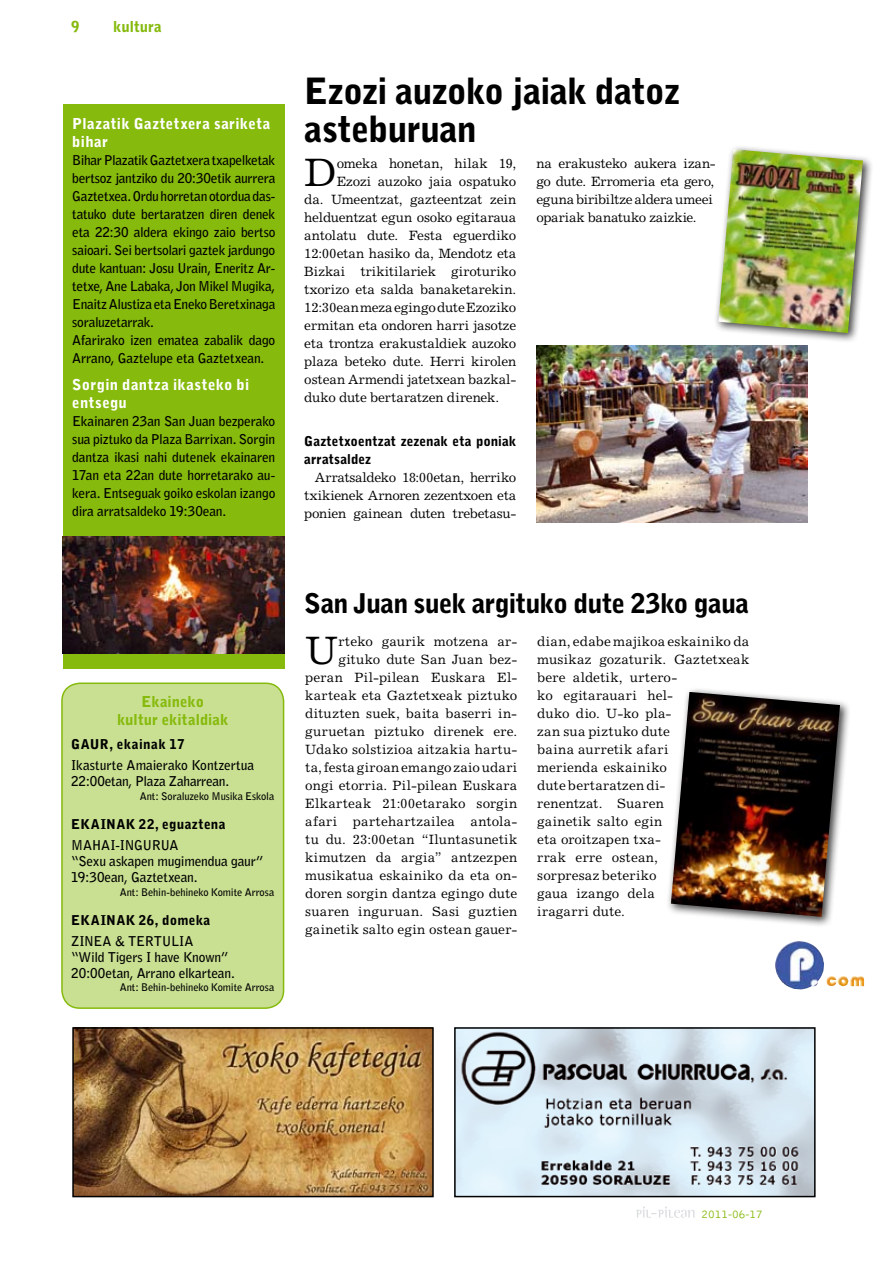
<style>
.page{position:relative;width:893px;height:1263px;background:#fff}
.page>*{position:absolute;margin:0;border:0;box-sizing:border-box;transform-origin:0 0}
.t1{font:39.75px "Excelsior";color:#000}
.t2{font:900 36px/37.5px "Bell Gothic Std";letter-spacing:-.02em;color:#000}
.t3{font:900 27px "Bell Gothic Std";letter-spacing:-.025em;color:#000}
.t4{font:900 15px/18px "Bell Gothic Std";letter-spacing:.03em;color:#fff}
.t5{font:900 15px/18px "Bell Gothic Std";color:#86ba0d;text-align:center}
.t6{font:13.5px/18px "Excelsior";letter-spacing:.005em;color:#000;text-align:justify}
.t7{font:700 13.5px/18px "Bell Gothic Std";letter-spacing:-.02em;color:#000}
.t8{font:13.5px/18px "Excelsior";letter-spacing:-.015em;color:#000}
.t9{font:900 13.5px/18px "Bell Gothic Std";letter-spacing:.015em;color:#000}
.t10{font:300 12px "Bell Gothic";color:#86ba0d}
.t11{font:700 10.5px "Bell Gothic Std";letter-spacing:-.015em;color:#000}
</style>
<div class="page">
<div style="left:63px;top:104px;width:221px;height:565px;background:#86ba0d"></div>
<svg style="left:636px;top:1206px;width:59px;height:12px"></svg>
<img style="left:63px;top:537px;width:221px;height:116px">
<div style="left:666px;top:687px;width:192px;height:248px;background:#000;opacity:.75"></div>
<img style="left:671px;top:692px;width:169px;height:225px">
<div style="left:713px;top:144px;width:180px;height:233px;background:#000;opacity:.75"></div>
<img style="left:718px;top:149px;width:145px;height:184px">
<img style="left:775px;top:941px;width:89px;height:49px">
<img style="left:75px;top:1030px;width:356px;height:164px">
<div style="left:72px;top:1027px;width:362px;height:170px;border:2px solid #000"></div>
<img style="left:457px;top:1030px;width:356px;height:164px">
<div style="left:454px;top:1027px;width:362px;height:170px;border:2px solid #000"></div>
<div style="left:62px;top:683px;width:222px;height:325px;background:#c9e092;border-radius:18px"></div>
<div style="left:61px;top:682px;width:223px;height:327px;border:2px solid #86ba0d;border-radius:18px"></div>
<img style="left:536px;top:346px;width:272px;height:176px">
<p class="t5" style="left:71px;top:18px;width:10px">9</p>
<p class="t5" style="left:113px;top:18px;width:50px">kultura</p>
<p class="t4" style="left:72px;top:115px;width:200px">Plazatik Gaztetxera sariketa bihar</p>
<p class="t7" style="left:72px;top:151px;width:205px">Bihar Plazatik Gaztetxera txapelketak bertsoz jantziko du 20:30etik aurrera Gaztetxea. Ordu horretan otordua das&shy;tatuko dute bertaratzen diren denek eta 22:30 aldera ekingo zaio bertso saioari. Sei bertsolari gaztek jardungo dute kantuan: Josu Urain, Eneritz Ar&shy;tetxe, Ane Labaka, Jon Mikel Mugika, Enaitz Alustiza eta Eneko Beretxinaga soraluzetarrak.<br>Afarirako izen ematea zabalik dago Arrano, Gaztelupe eta Gaztetxean.</p>
<p class="t4" style="left:72px;top:376px;width:179px">Sorgin dantza ikasteko bi entsegu</p>
<p class="t7" style="left:72px;top:412px;width:205px;text-align:justify">Ekainaren 23an San Juan bezperako sua piztuko da Plaza Barrixan. Sorgin dantza ikasi nahi dutenek ekainaren 17an eta 22an dute horretarako au&shy;kera. Entseguak goiko eskolan izango dira arratsaldeko 19:30ean.</p>
<p class="t5" style="left:117px;top:692px;width:113px">Ekaineko<br>kultur ekitaldiak</p>
<p class="t9" style="left:71px;top:735px;width:115px">GAUR, ekainak 17</p>
<p class="t7" style="left:71px;top:757px;width:185px;line-height:16.2px">Ikasturte Amaierako Kontzertua<br>22:00etan, Plaza Zaharrean.</p>
<p class="t11" style="left:140px;top:790px;width:136px">Ant: Soraluzeko Musika Eskola</p>
<p class="t9" style="left:71px;top:815px;width:156px">EKAINAK 22, eguaztena</p>
<p class="t7" style="left:71px;top:837px;width:194px;line-height:16.2px">MAHAI-INGURUA<br>“Sexu askapen mugimendua gaur”<br>19:30ean, Gaztetxean.</p>
<p class="t11" style="left:120px;top:886px;width:156px">Ant: Behin-behineko Komite Arrosa</p>
<p class="t9" style="left:71px;top:912px;width:141px">EKAINAK 26, domeka</p>
<p class="t7" style="left:71px;top:933px;width:165px;line-height:16.2px">ZINEA &amp; TERTULIA<br>“Wild Tigers I have Known”<br>20:00etan, Arrano elkartean.</p>
<p class="t11" style="left:120px;top:981px;width:156px">Ant: Behin-behineko Komite Arrosa</p>
<h2 class="t2" style="left:304px;top:73px;width:377px">Ezozi auzoko jaiak datoz asteburuan</h2>
<h1 class="t1" style="left:304px;top:149px;width:35px">D</h1>
<p class="t6" style="left:337px;top:154px;width:181px">omeka honetan, hilak 19,</p>
<p class="t8" style="left:536px;top:154px;width:181px">na erakusteko aukera izan&shy;go dute. Erromeria eta gero, eguna biribiltze aldera umeei opariak banatuko zaizkie.</p>
<p class="t6" style="left:337px;top:172px;width:181px">Ezozi auzoko jaia ospatuko</p>
<p class="t6" style="left:304px;top:190px;width:214px">da. Umeentzat, gazteentzat zein</p>
<p class="t6" style="left:304px;top:208px;width:214px">helduentzat egun osoko egitaraua</p>
<p class="t6" style="left:304px;top:226px;width:214px">antolatu dute. Festa eguerdiko</p>
<p class="t6" style="left:304px;top:244px;width:214px">12:00etan hasiko da, Mendotz eta</p>
<p class="t6" style="left:304px;top:262px;width:213px">Bizkai trikitilariek giroturiko</p>
<p class="t6" style="left:304px;top:280px;width:214px">txorizo eta salda banaketarekin.</p>
<p class="t6" style="left:304px;top:298px;width:213px">12:30ean meza egingo dute Ezoziko</p>
<p class="t6" style="left:304px;top:316px;width:213px">ermitan eta ondoren harri jasotze</p>
<p class="t6" style="left:304px;top:334px;width:213px">eta trontza erakustaldiek auzoko</p>
<p class="t6" style="left:304px;top:352px;width:214px">plaza beteko dute. Herri kirolen</p>
<p class="t6" style="left:304px;top:370px;width:214px">ostean Armendi jatetxean bazkal-</p>
<p class="t6" style="left:304px;top:388px;width:196px">duko dute bertaratzen direnek.</p>
<p class="t9" style="left:304px;top:433px;width:214px">Gaztetxoentzat zezenak eta poniak arratsaldez</p>
<p class="t6" style="left:304px;top:468px;width:214px;text-indent:11px">Arratsaldeko 18:00etan, herriko txikienek Arnoren zezentxoen eta ponien gainean duten trebetasu-</p>
<h3 class="t3" style="left:304px;top:587px;width:446px">San Juan suek argituko dute 23ko gaua</h3>
<p class="t6" style="left:537px;top:632px;width:214px;text-align:left">dian, edabe majikoa eskainiko da musikaz gozaturik. Gaztetxeak bere aldetik, urtero-<br>ko egitarauari hel-<br>duko dio. U-ko pla-<br>zan sua piztuko dute<br>baina aurretik afari<br>merienda eskainiko<br>dute bertaratzen di-<br>renentzat. Suaren<br>gainetik salto egin<br>eta oroitzapen txa-<br>rrak erre ostean,<br>sorpresaz beteriko<br>gaua izango dela<br>iragarri dute.</p>
<p class="t6" style="left:305px;top:632px;width:214px;text-align:right">rteko gaurik motzena ar&shy;gituko dute San Juan bez&shy;peran Pil-pilean Euskara El&shy;karteak eta Gaztetxeak piztuko dituzten suek, baita baserri in&shy;guruetan piztuko direnek ere.<br>Udako solstizioa aitzakia hartu&shy;ta, festa giroan emango zaio udari ongi etorria. Pil-pilean Euskara<br>Elkarteak 21:00etarako sorgin afari partehartzailea antola&shy;tu du. 23:00etan “Iluntasunetik kimutzen da argia” antzezpen musikatua eskainiko da eta on&shy;doren sorgin dantza egingo dute suaren inguruan. Sasi guztien gainetik salto egin ostean gauer-</p>
<h1 class="t1" style="left:305px;top:626px;width:35px">U</h1>
<p class="t10" style="left:701px;top:1207px;width:63px">2011-06-17</p>
</div>
